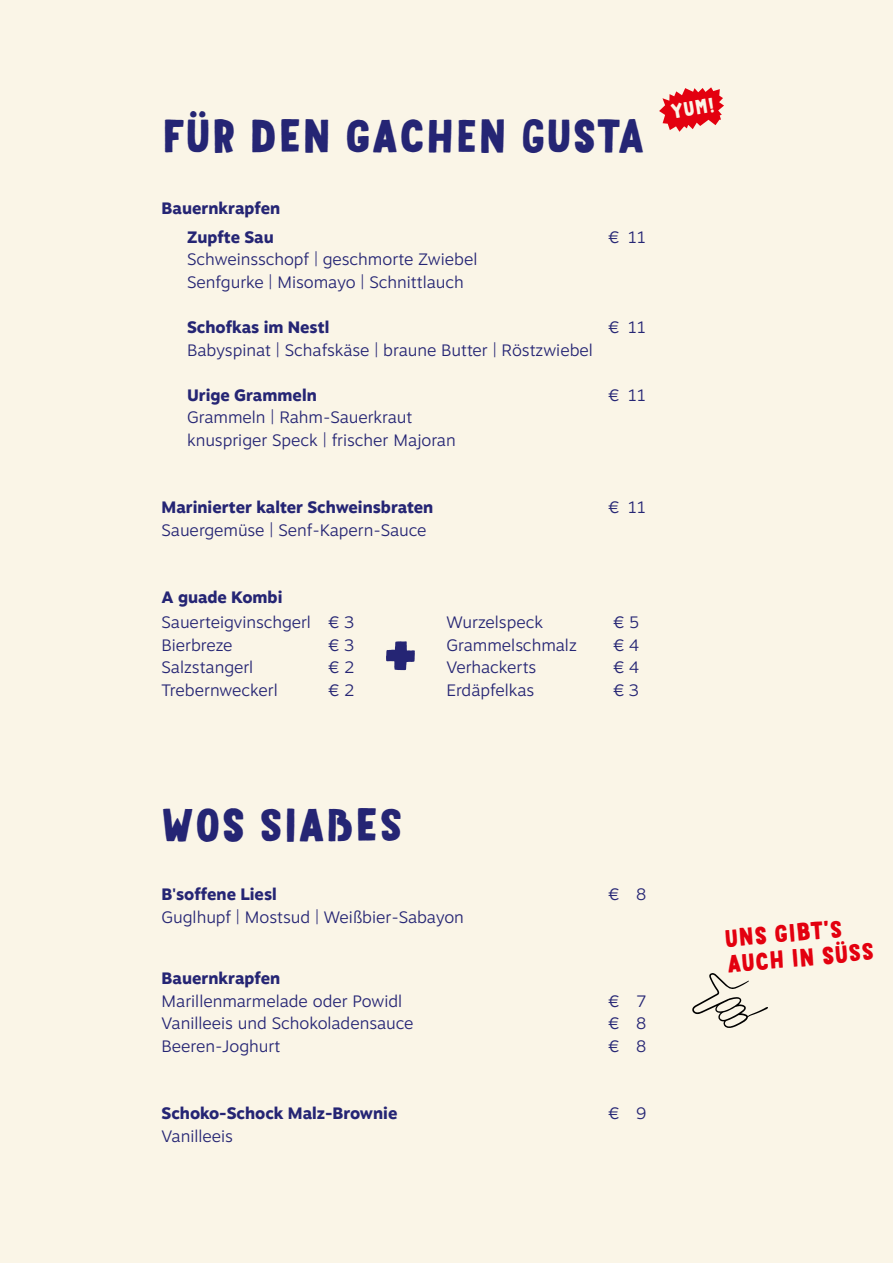
<style>
.page{position:relative;width:893px;height:1263px;background:#faf5e7}
.page>*{position:absolute;margin:0;border:0;box-sizing:border-box;transform-origin:0 0}
.t1{font:500 80.25px "Mr Dodo";color:#252574}
.t2{font:500 45.3px "Mr Dodo";color:#252574}
.t3{font:500 24px/25.5px "Mr Dodo";color:#e3000f}
.t4{font:500 19.8px "Mr Dodo";color:#faf5e7}
.t5{font:300 16.5px/22.5px "Motiva Sans";color:#252574}
.t6{font:800 16.5px/28.5px "Motiva Sans";color:#252574}
</style>
<div class="page">
<svg style="left:692px;top:973px;width:76px;height:55px"></svg>
<svg style="left:659px;top:87px;width:65px;height:45px"></svg>
<h2 class="t2" style="left:162px;top:108px;width:485px">FÜR DEN GACHEN GUSTA</h2>
<p class="t6" style="left:187px;top:194px;width:95px;text-indent:-26px">Bauernkrapfen<br>Zupfte Sau</p>
<p class="t5" style="left:608px;top:226px;width:40px">€ 11</p>
<p class="t5" style="left:187px;top:248px;width:292px">Schweinsschopf | geschmorte Zwiebel<br>Senfgurke | Misomayo | Schnittlauch</p>
<p class="t6" style="left:187px;top:313px;width:144px">Schofkas im Nestl</p>
<p class="t5" style="left:608px;top:316px;width:40px">€ 11</p>
<p class="t5" style="left:187px;top:338px;width:407px">Babyspinat | Schafskäse | braune Butter | Röstzwiebel</p>
<p class="t6" style="left:187px;top:380px;width:131px">Urige Grammeln</p>
<p class="t5" style="left:608px;top:383px;width:40px">€ 11</p>
<p class="t5" style="left:187px;top:406px;width:270px">Grammeln | Rahm-Sauerkraut knuspriger Speck | frischer Majoran</p>
<p class="t6" style="left:162px;top:493px;width:273px">Marinierter kalter Schweinsbraten</p>
<p class="t5" style="left:608px;top:496px;width:40px">€ 11</p>
<p class="t5" style="left:162px;top:518px;width:267px">Sauergemüse | Senf-Kapern-Sauce</p>
<p class="t6" style="left:162px;top:583px;width:122px">A guade Kombi</p>
<p class="t5" style="left:162px;top:611px;width:194px">Sauerteigvinschgerl € 3<br>Bierbreze</p>
<p class="t5" style="left:328px;top:633px;width:28px">€ 3</p>
<p class="t5" style="left:162px;top:656px;width:93px">Salzstangerl</p>
<p class="t5" style="left:328px;top:656px;width:28px">€ 2</p>
<p class="t5" style="left:162px;top:678px;width:118px">Trebernweckerl</p>
<p class="t5" style="left:328px;top:678px;width:28px">€ 2</p>
<h1 class="t1" style="left:379px;top:606px;width:43px">+</h1>
<p class="t5" style="left:446px;top:611px;width:98px">Wurzelspeck</p>
<p class="t5" style="left:613px;top:611px;width:28px">€ 5</p>
<p class="t5" style="left:446px;top:633px;width:132px">Grammelschmalz</p>
<p class="t5" style="left:613px;top:633px;width:28px">€ 4</p>
<p class="t5" style="left:446px;top:656px;width:91px">Verhackerts</p>
<p class="t5" style="left:613px;top:656px;width:28px">€ 4</p>
<p class="t5" style="left:446px;top:678px;width:89px">Erdäpfelkas</p>
<p class="t5" style="left:613px;top:678px;width:28px">€ 3</p>
<p class="t4" style="left:669px;top:100px;width:46px;rotate:-10deg">YUM!</p>
<h2 class="t2" style="left:162px;top:797px;width:243px">WOS SIAßES</h2>
<p class="t6" style="left:162px;top:880px;width:117px">B'soffene Liesl</p>
<p class="t5" style="left:608px;top:883px;width:40px">€ 8</p>
<p class="t5" style="left:162px;top:905px;width:304px">Guglhupf | Mostsud | Weißbier-Sabayon</p>
<p class="t6" style="left:162px;top:964px;width:120px">Bauernkrapfen</p>
<p class="t5" style="left:162px;top:989px;width:242px">Marillenmarmelade oder Powidl</p>
<p class="t5" style="left:608px;top:989px;width:40px">€ 7</p>
<p class="t5" style="left:162px;top:1012px;width:254px">Vanilleeis und Schokoladensauce</p>
<p class="t5" style="left:608px;top:1012px;width:40px">€ 8</p>
<p class="t5" style="left:162px;top:1034px;width:120px">Beeren-Joghurt</p>
<p class="t5" style="left:608px;top:1034px;width:40px">€ 8</p>
<p class="t6" style="left:162px;top:1099px;width:237px">Schoko-Schock Malz-Brownie</p>
<p class="t5" style="left:608px;top:1102px;width:40px">€ 9</p>
<p class="t5" style="left:162px;top:1124px;width:73px">Vanilleeis</p>
<h3 class="t3" style="left:724px;top:926px;width:149px;rotate:-5deg">UNS GIBT'S<br>AUCH IN SÜSS</h3>
</div>
